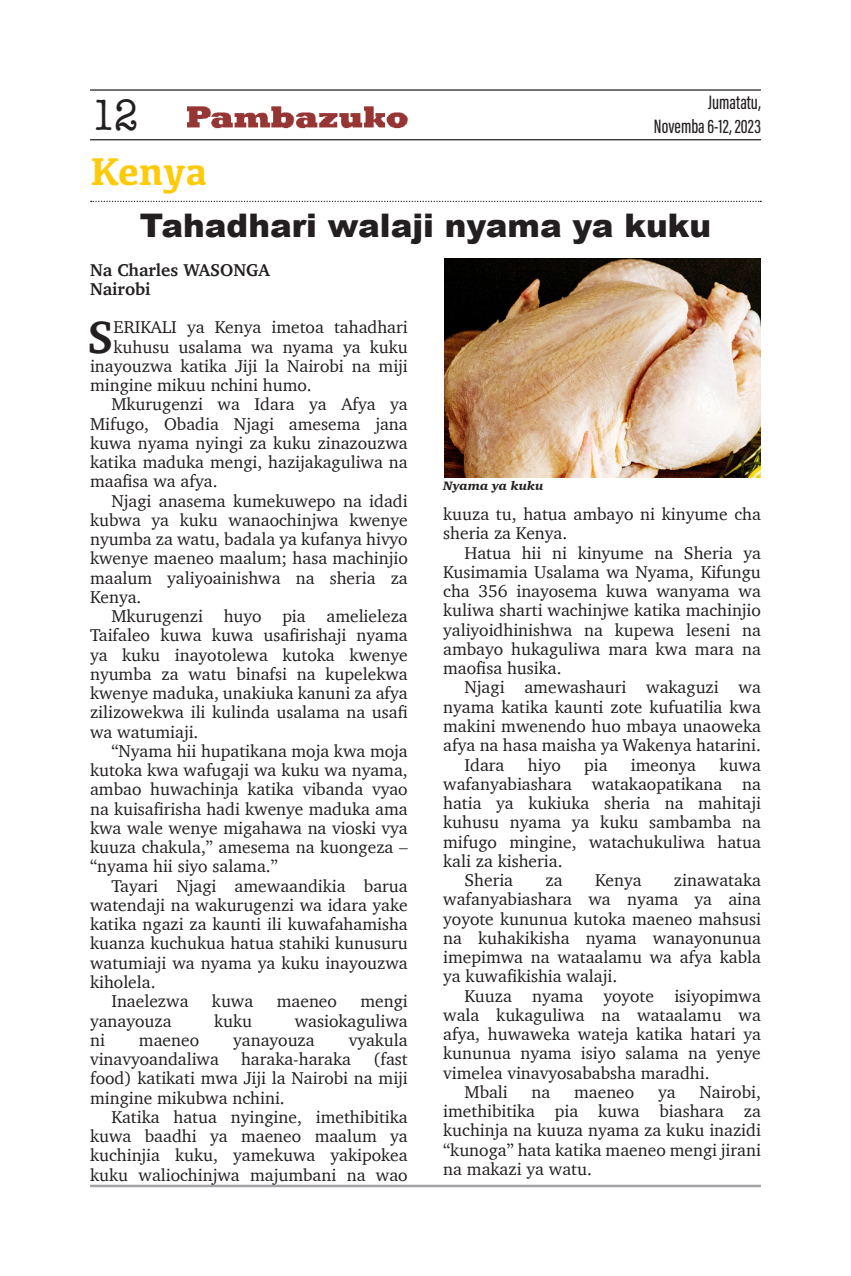
<style>
.page{position:relative;width:851px;height:1276px;background:#fff}
.page>*{position:absolute;margin:0;border:0;box-sizing:border-box;transform-origin:0 0}
.t1{font:700 46.25px "Charter";color:#231f20}
.t2{font:45px "American Typewriter";color:#231f20;scale:.84 1}
.t3{font:700 40px "Kefa";color:#feca0a}
.t4{font:900 32.5px "Arial";color:#231f20}
.t5{font:20px/24px "Acumin Variable Concept";color:#231f20;text-align:right}
.t6{font:17.5px/19.2px "Charter";color:#231f20;text-align:justify}
.t7{font:700 17.5px "Charter";color:#231f20}
.t8{font:italic 900 12.5px "Charter";color:#231f20}
</style>
<div class="page">
<hr style="left:90px;top:89px;width:670px;height:2px;background:#231f20">
<hr style="left:90px;top:139px;width:670px;height:1px;background:#231f20">
<hr style="left:90px;top:1184px;width:670px;height:3px;background:#a1a3a6">
<svg style="left:91px;top:201px;width:670px;height:1px"></svg>
<img style="left:187px;top:106px;width:220px;height:23px">
<img style="left:444px;top:258px;width:316px;height:220px">
<h2 class="t2" style="left:92px;top:81px;width:57px">12</h2>
<p class="t5" style="left:654px;top:89px;width:108px">Jumatatu,<br>Novemba 6-12, 2023</p>
<p class="t3" style="left:90px;top:145px;width:119px">Kenya</p>
<p class="t4" style="left:140px;top:202px;width:573px">Tahadhari walaji nyama ya kuku</p>
<p class="t7" style="left:90px;top:254px;width:181px">Na Charles WASONGA</p>
<p class="t7" style="left:90px;top:274px;width:62px">Nairobi</p>
<p class="t1" style="left:87px;top:297px;width:28px">S</p>
<p class="t6" style="left:114px;top:317px;width:296px">ERIKALI ya Kenya imetoa tahadhari</p>
<p class="t6" style="left:114px;top:337px;width:295px">kuhusu usalama wa nyama ya kuku</p>
<p class="t6" style="left:90px;top:356px;width:319px">inayouzwa katika Jiji la Nairobi na miji</p>
<p class="t6" style="left:90px;top:375px;width:223px">mingine mikuu nchini humo.</p>
<p class="t6" style="left:90px;top:394px;width:319px;text-indent:21px">Mkurugenzi wa Idara ya Afya ya Mifugo, Obadia Njagi amesema jana kuwa nyama nyingi za kuku zinazouzwa katika maduka mengi, hazijakaguliwa na maafisa wa afya.</p>
<p class="t6" style="left:90px;top:491px;width:319px;text-indent:21px">Njagi anasema kumekuwepo na idadi kubwa ya kuku wanaochinjwa kwenye nyumba za watu, badala ya kufanya hivyo kwenye maeneo maalum; hasa machinjio maalum yaliyoainishwa na sheria za Kenya.</p>
<p class="t6" style="left:90px;top:606px;width:319px;text-indent:21px">Mkurugenzi huyo pia amelieleza Taifaleo kuwa kuwa usafirishaji nyama ya kuku inayotolewa kutoka kwenye nyumba za watu binafsi na kupelekwa kwenye maduka, unakiuka kanuni za afya zilizowekwa ili kulinda usalama na usafi wa watumiaji.</p>
<p class="t6" style="left:90px;top:741px;width:319px;text-indent:21px">“Nyama hii hupatikana moja kwa moja kutoka kwa wafugaji wa kuku wa nyama, ambao huwachinja katika vibanda vyao na kuisafirisha hadi kwenye maduka ama kwa wale wenye migahawa na vioski vya kuuza chakula,” amesema na kuongeza – “nyama hii siyo salama.”</p>
<p class="t6" style="left:90px;top:876px;width:319px;text-indent:21px">Tayari Njagi amewaandikia barua watendaji na wakurugenzi wa idara yake katika ngazi za kaunti ili kuwafahamisha kuanza kuchukua hatua stahiki kunusuru watumiaji wa nyama ya kuku inayouzwa kiholela.</p>
<p class="t6" style="left:111px;top:991px;width:79px">Inaelezwa</p>
<p class="t6" style="left:212px;top:991px;width:43px">kuwa</p>
<p class="t6" style="left:277px;top:991px;width:62px">maeneo</p>
<p class="t6" style="left:360px;top:991px;width:49px">mengi</p>
<p class="t6" style="left:90px;top:1010px;width:83px">yanayouza</p>
<p class="t6" style="left:214px;top:1010px;width:40px">kuku</p>
<p class="t6" style="left:295px;top:1010px;width:114px">wasiokaguliwa</p>
<p class="t6" style="left:90px;top:1030px;width:16px">ni</p>
<p class="t6" style="left:139px;top:1030px;width:62px">maeneo</p>
<p class="t6" style="left:233px;top:1030px;width:83px">yanayouza</p>
<p class="t6" style="left:348px;top:1030px;width:60px">vyakula</p>
<p class="t6" style="left:90px;top:1049px;width:130px">vinavyoandaliwa</p>
<p class="t6" style="left:241px;top:1049px;width:112px">haraka-haraka</p>
<p class="t6" style="left:90px;top:1049px;width:319px;text-indent:283px">(fast food) katikati mwa Jiji la Nairobi na miji mingine mikubwa nchini.</p>
<p class="t6" style="left:90px;top:1107px;width:319px;text-indent:21px">Katika hatua nyingine, imethibitika kuwa baadhi ya maeneo maalum ya kuchinjia kuku, yamekuwa yakipokea kuku waliochinjwa majumbani na wao</p>
<p class="t8" style="left:443px;top:478px;width:102px">Nyama ya kuku</p>
<p class="t6" style="left:443px;top:504px;width:319px">kuuza tu, hatua ambayo ni kinyume cha sheria za Kenya.</p>
<p class="t6" style="left:443px;top:543px;width:319px;text-indent:21px">Hatua hii ni kinyume na Sheria ya Kusimamia Usalama wa Nyama, Kifungu cha 356 inayosema kuwa wanyama wa kuliwa sharti wachinjwe katika machinjio yaliyoidhinishwa na kupewa leseni na ambayo hukaguliwa mara kwa mara na maofisa husika.</p>
<p class="t6" style="left:443px;top:677px;width:319px;text-indent:21px">Njagi amewashauri wakaguzi wa nyama katika kaunti zote kufuatilia kwa makini mwenendo huo mbaya unaoweka afya na hasa maisha ya Wakenya hatarini.</p>
<p class="t6" style="left:464px;top:754px;width:41px">Idara</p>
<p class="t6" style="left:528px;top:754px;width:34px">hiyo</p>
<p class="t6" style="left:584px;top:754px;width:25px">pia</p>
<p class="t6" style="left:631px;top:754px;width:67px">imeonya</p>
<p class="t6" style="left:443px;top:754px;width:319px;text-indent:276px">kuwa wafanyabiashara watakaopatikana na hatia ya kukiuka sheria na mahitaji kuhusu nyama ya kuku sambamba na mifugo mingine, watachukuliwa hatua kali za kisheria.</p>
<p class="t6" style="left:464px;top:870px;width:50px">Sheria</p>
<p class="t6" style="left:545px;top:870px;width:19px">za</p>
<p class="t6" style="left:595px;top:870px;width:48px">Kenya</p>
<p class="t6" style="left:443px;top:870px;width:319px;text-indent:231px">zinawataka wafanyabiashara wa nyama ya aina yoyote kununua kutoka maeneo mahsusi na kuhakikisha nyama wanayonunua imepimwa na wataalamu wa afya kabla ya kuwafikishia walaji.</p>
<p class="t6" style="left:443px;top:985px;width:319px;text-indent:21px">Kuuza nyama yoyote isiyopimwa wala kukaguliwa na wataalamu wa afya, huwaweka wateja katika hatari ya kununua nyama isiyo salama na yenye vimelea vinavyosababsha maradhi.</p>
<p class="t6" style="left:464px;top:1082px;width:45px">Mbali</p>
<p class="t6" style="left:531px;top:1082px;width:20px">na</p>
<p class="t6" style="left:574px;top:1082px;width:62px">maeneo</p>
<p class="t6" style="left:658px;top:1082px;width:19px">ya</p>
<p class="t6" style="left:443px;top:1082px;width:319px;text-indent:256px">Nairobi, imethibitika pia kuwa biashara za kuchinja na kuuza nyama za kuku inazidi “kunoga” hata katika maeneo mengi jirani na makazi ya watu.</p>
</div>
